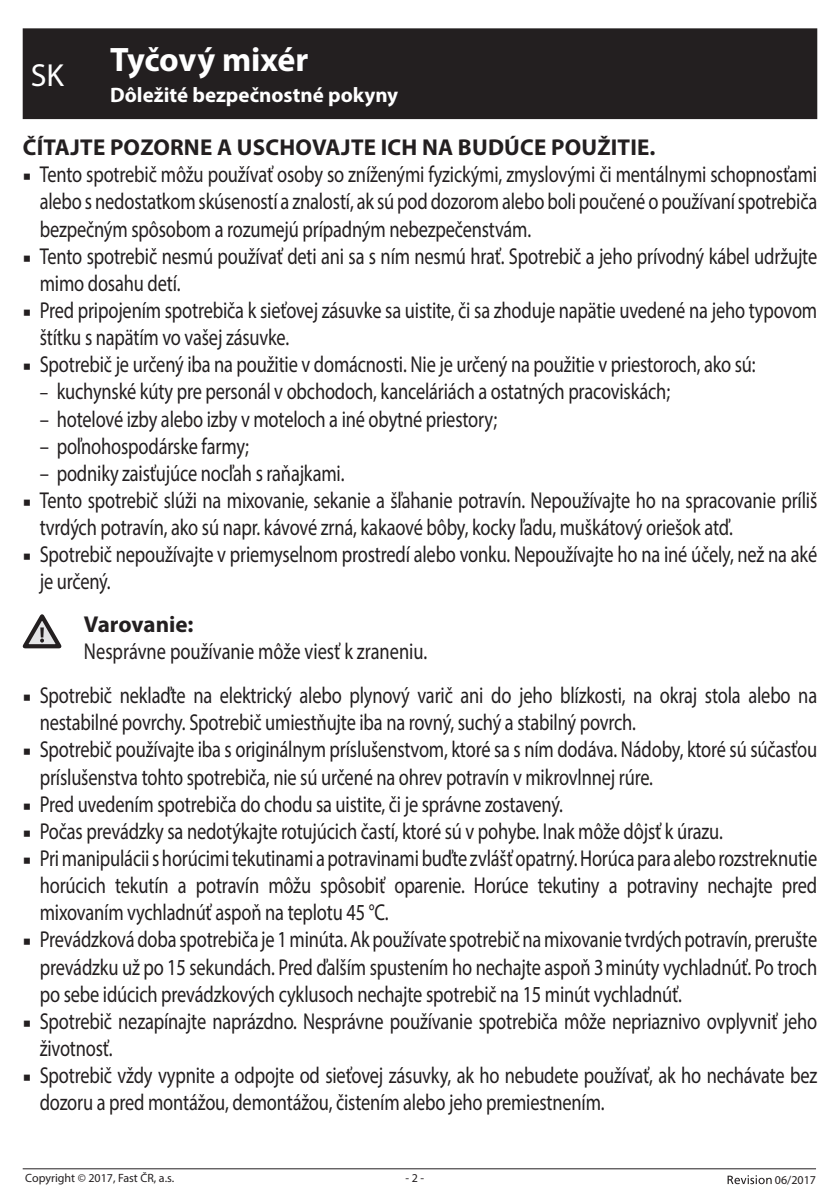
<style>
.page{position:relative;width:840px;height:1191px;background:#fff}
.page>*{position:absolute;margin:0;border:0;box-sizing:border-box;transform-origin:0 0}
.název_bezp{font:700 34px "Myriad Pro";letter-spacing:-.01em;color:#fff}
.jazyk_bezp{font:32px "Myriad Pro";color:#fff}
.odrazka_5mm_bezp{font:23px/27.2px "Myriad Pro";letter-spacing:-.01em;color:#231f20;scale:.8 1}
.titulek_9_bezp{font:700 23px "Myriad Pro";letter-spacing:.01em;color:#231f20}
.text_7_bezp{font:700 23px "Myriad Pro";letter-spacing:-.005em;color:#231f20}
.pokyny_bezp{font:700 21px "Myriad Pro";color:#fff}
.t1{font:12px "Myriad Pro";color:#231f20}
.s1{font-family:"Minion Pro";font-size:21px}
.s2{font-size:21px}
</style>
<div class="page">
<svg style="left:727px;top:1175px;width:44px;height:9px"></svg>
<hr style="left:23px;top:1168px;width:792px;height:1px;background:#231f20">
<div style="left:23px;top:28px;width:793px;height:91px;background:#231f20"></div>
<svg style="left:23px;top:614px;width:38px;height:34px"></svg>
<p class="název_bezp" style="left:110px;top:37px;width:200px">Tyčový mixér</p>
<p class="pokyny_bezp" style="left:110px;top:81px;width:289px">Dôležité bezpečnostné pokyny</p>
<p class="titulek_9_bezp" style="left:23px;top:132px;width:633px">ČÍTAJTE POZORNE A USCHOVAJTE ICH NA BUDÚCE POUŽITIE.</p>
<p class="odrazka_5mm_bezp" style="left:40px;top:160px;width:972px;text-align:justify;text-indent:-17px"><span class="s1">■</span> Tento spotrebič môžu používať osoby so zníženými fyzickými, zmyslovými či mentálnymi schopnosťami alebo s nedostatkom skúseností a znalostí, ak sú pod dozorom alebo boli poučené o používaní spotrebiča bezpečným spôsobom a rozumejú prípadným nebezpečenstvám.</p>
<p class="odrazka_5mm_bezp" style="left:40px;top:242px;width:972px;text-indent:-17px"><span class="s1">■</span> Tento spotrebič nesmú používať deti ani sa s ním nesmú hrať. Spotrebič a jeho prívodný kábel udržujte mimo dosahu detí.</p>
<p class="odrazka_5mm_bezp" style="left:40px;top:296px;width:972px;text-indent:-17px"><span class="s1">■</span> Pred pripojením spotrebiča k sieťovej zásuvke sa uistite, či sa zhoduje napätie uvedené na jeho typovom štítku s napätím vo vašej zásuvke.</p>
<p class="odrazka_5mm_bezp" style="left:23px;top:350px;width:917px"><span class="s1">■</span> Spotrebič je určený iba na použitie v domácnosti. Nie je určený na použitie v priestoroch, ako sú:</p>
<p class="odrazka_5mm_bezp" style="left:40px;top:378px;width:789px"><span class="s2">–</span> kuchynské kúty pre personál v obchodoch, kanceláriách a ostatných pracoviskách;</p>
<p class="odrazka_5mm_bezp" style="left:40px;top:405px;width:573px">– hotelové izby alebo izby v moteloch a iné obytné priestory;</p>
<p class="odrazka_5mm_bezp" style="left:40px;top:432px;width:263px">– poľnohospodárske farmy;</p>
<p class="odrazka_5mm_bezp" style="left:40px;top:459px;width:382px">– podniky zaisťujúce nocľah s raňajkami.</p>
<p class="odrazka_5mm_bezp" style="left:40px;top:486px;width:972px;text-indent:-17px"><span class="s1">■</span> Tento spotrebič slúži na mixovanie, sekanie a šľahanie potravín. Nepoužívajte ho na spracovanie príliš tvrdých potravín, ako sú napr. kávové zrná, kakaové bôby, kocky ľadu, muškátový oriešok atď.</p>
<p class="odrazka_5mm_bezp" style="left:40px;top:540px;width:972px;text-indent:-17px"><span class="s1">■</span> Spotrebič nepoužívajte v priemyselnom prostredí alebo vonku. Nepoužívajte ho na iné účely, než na aké je určený.</p>
<p class="text_7_bezp" style="left:84px;top:609px;width:111px">Varovanie:</p>
<p class="odrazka_5mm_bezp" style="left:84px;top:637px;width:430px">Nesprávne používanie môže viesť k zraneniu.</p>
<p class="odrazka_5mm_bezp" style="left:40px;top:681px;width:972px;text-indent:-17px"><span class="s1">■</span> Spotrebič neklaďte na elektrický alebo plynový varič ani do jeho blízkosti, na okraj stola alebo na nestabilné povrchy. Spotrebič umiestňujte iba na rovný, suchý a stabilný povrch.</p>
<p class="odrazka_5mm_bezp" style="left:40px;top:735px;width:972px;text-indent:-17px"><span class="s1">■</span> Spotrebič používajte iba s originálnym príslušenstvom, ktoré sa s ním dodáva. Nádoby, ktoré sú súčasťou príslušenstva tohto spotrebiča, nie sú určené na ohrev potravín v mikrovlnnej rúre.</p>
<p class="odrazka_5mm_bezp" style="left:23px;top:790px;width:676px"><span class="s1">■</span> Pred uvedením spotrebiča do chodu sa uistite, či je správne zostavený.</p>
<p class="odrazka_5mm_bezp" style="left:23px;top:817px;width:876px"><span class="s1">■</span> Počas prevádzky sa nedotýkajte rotujúcich častí, ktoré sú v pohybe. Inak môže dôjsť k úrazu.</p>
<p class="odrazka_5mm_bezp" style="left:40px;top:844px;width:972px;text-align:justify;text-indent:-17px"><span class="s1">■</span> Pri manipulácii s horúcimi tekutinami a potravinami buďte zvlášť opatrný. Horúca para alebo rozstreknutie horúcich tekutín a potravín môžu spôsobiť oparenie. Horúce tekutiny a potraviny nechajte pred mixovaním vychladnúť aspoň na teplotu 45 °C.</p>
<p class="odrazka_5mm_bezp" style="left:40px;top:925px;width:972px;text-align:justify;text-indent:-17px"><span class="s1">■</span> Prevádzková doba spotrebiča je 1 minúta. Ak používate spotrebič na mixovanie tvrdých potravín, prerušte prevádzku už po 15 sekundách. Pred ďalším spustením ho nechajte aspoň 3minúty vychladnúť. Po troch po sebe idúcich prevádzkových cyklusoch nechajte spotrebič na 15 minút vychladnúť.</p>
<p class="odrazka_5mm_bezp" style="left:40px;top:1007px;width:972px;text-indent:-17px"><span class="s1">■</span> Spotrebič nezapínajte naprázdno. Nesprávne používanie spotrebiča môže nepriaznivo ovplyvniť jeho životnosť.</p>
<p class="odrazka_5mm_bezp" style="left:40px;top:1061px;width:972px;text-indent:-17px"><span class="s1">■</span> Spotrebič vždy vypnite a odpojte od sieťovej zásuvky, ak ho nebudete používať, ak ho nechávate bez dozoru a pred montážou, demontážou, čistením alebo jeho premiestnením.</p>
<p class="jazyk_bezp" style="left:31px;top:55px;width:35px">SK</p>
<p class="t1" style="left:25px;top:1170px;width:150px">Copyright © 2017, Fast ČR, a.s.</p>
<p class="t1" style="left:405px;top:1170px;width:20px">- 2 -</p>
<p class="t1" style="left:774px;top:1172px;width:43px">06/2017</p>
</div>
